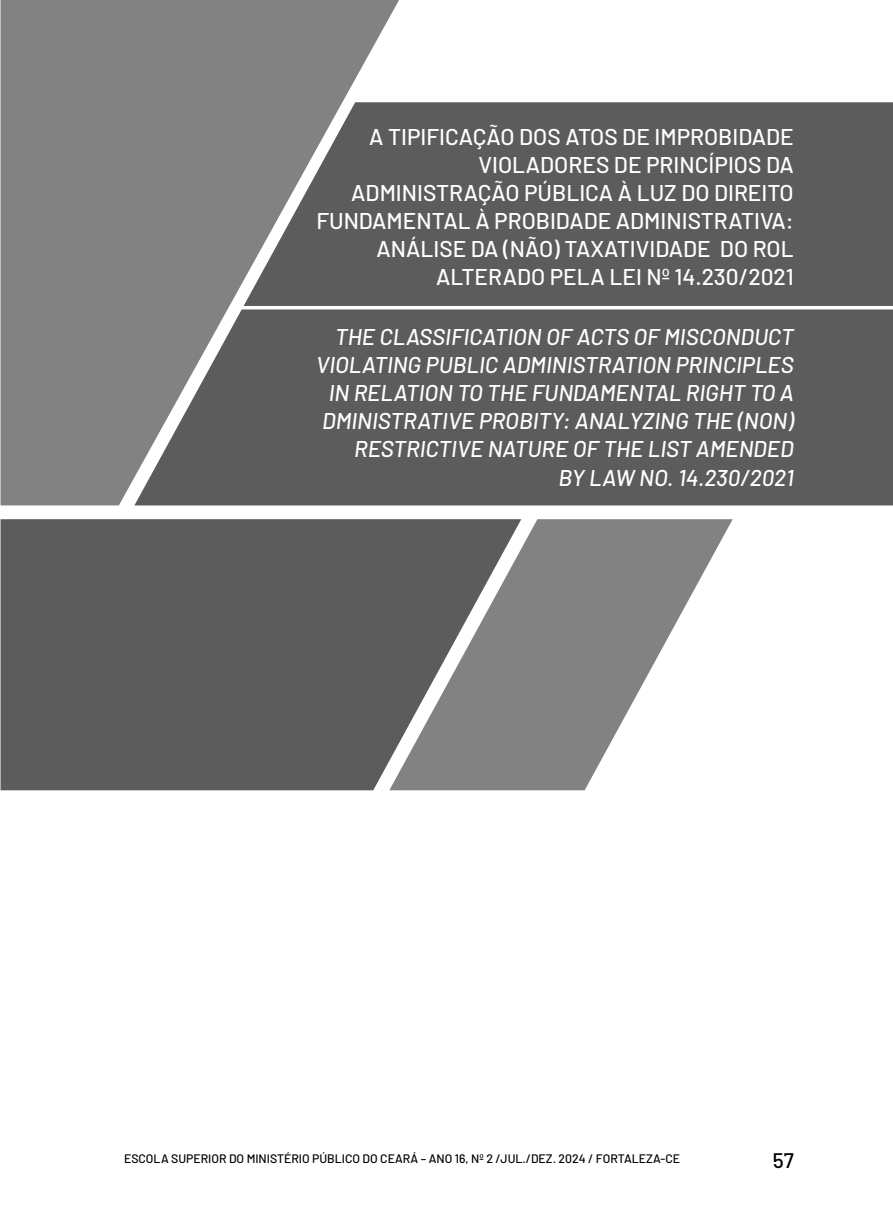
<style>
.page{position:relative;width:893px;height:1216px;background:#fff}
.page>*{position:absolute;margin:0;border:0;box-sizing:border-box;transform-origin:0 0}
.t1{font:italic 500 22.75px/28px "Barlow";color:#fff;text-align:right}
.t2{font:500 22.75px/28px "Barlow";color:#fff;text-align:right}
.t3{font:500 21px "Barlow";color:#000}
.t4{font:500 12.25px "Barlow";color:#000}
</style>
<div class="page">
<div style="left:1px;top:519px;width:388px;height:271px;background:#5c5c5c"></div>
<svg style="left:389px;top:519px;width:344px;height:271px;fill:#828282"></svg>
<div style="left:1px;top:0;width:398px;height:505px;background:#828282"></div>
<svg style="left:134px;top:102px;width:759px;height:403px;background:#646464"></svg>
<hr style="left:241px;top:306px;width:652px;height:3px;background:#fff">
<p class="t2" style="left:316px;top:121px;width:479px">A TIPIFICAÇÃO DOS ATOS DE IMPROBIDADE VIOLADORES DE PRINCÍPIOS DA ADMINISTRAÇÃO PÚBLICA À LUZ DO DIREITO FUNDAMENTAL À PROBIDADE ADMINISTRATIVA:<br>ANÁLISE DA (NÃO) TAXATIVIDADE DO ROL ALTERADO PELA LEI Nº 14.230/2021</p>
<p class="t1" style="left:316px;top:321px;width:479px">THE CLASSIFICATION OF ACTS OF MISCONDUCT VIOLATING PUBLIC ADMINISTRATION PRINCIPLES IN RELATION TO THE FUNDAMENTAL RIGHT TO A DMINISTRATIVE PROBITY: ANALYZING THE (NON)<br>RESTRICTIVE NATURE OF THE LIST AMENDED<br>BY LAW NO. 14.230/2021</p>
<p class="t4" style="left:124px;top:1149px;width:558px">ESCOLA SUPERIOR DO MINISTÉRIO PÚBLICO DO CEARÁ – ANO 16, Nº 2 /JUL./DEZ. 2024 / FORTALEZA-CE</p>
<p class="t3" style="left:773px;top:1144px;width:23px">57</p>
</div>
